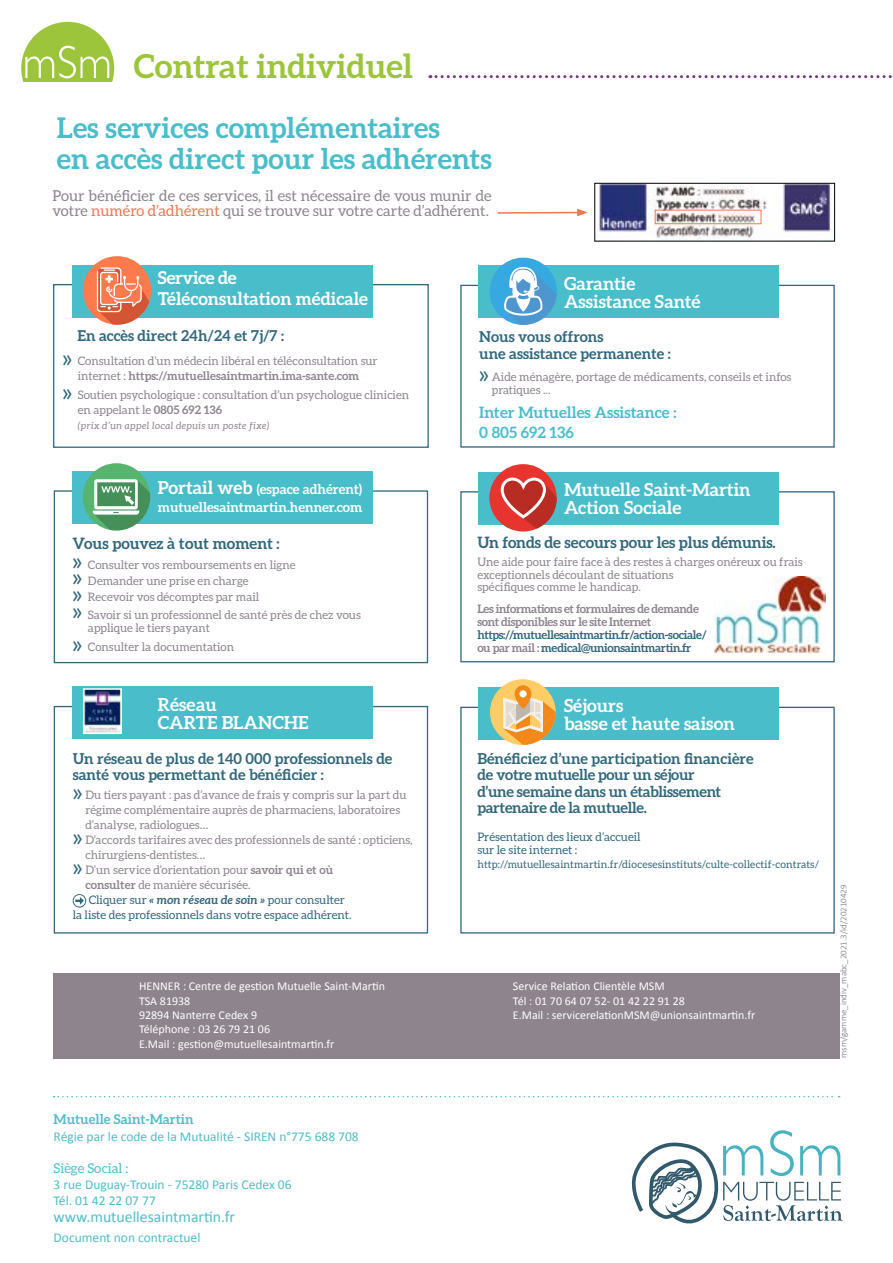
<style>
.page{position:relative;width:893px;height:1263px;background:#fff}
.page>*{position:absolute;margin:0;border:0;box-sizing:border-box;transform-origin:0 0}
.t1{font:700 33px "Aleo";color:#9cc53c}
.t2{font:700 28.5px/31.5px "Aleo";color:#4abdcb}
.t3{font:700 18px/18px "Aleo";color:#fff}
.t4{font:700 17.7px/21px "Aleo";color:#fff}
.t5{font:15.75px "Calibri";color:#51bcc9}
.t6{font:700 15.6px "Aleo";letter-spacing:-.01em;color:#31677c}
.t7{font:700 15.6px/19.5px "Aleo";color:#4abdcb}
.t8{font:700 15px/17px "Aleo";color:#31677c}
.t9{font:700 15px/16.5px "Aleo";letter-spacing:-.02em;color:#31677c}
.t10{font:15px/15px "Aleo";color:#8d848e}
.t11{font:13.5px/16.2px "Calibri";color:#51bcc9}
.t12{font:700 13.5px/18.3px "Aleo";color:#fff}
.t13{font:700 13.5px "Aleo";color:#51bcc9}
.t14{font:13.5px "Aleo";color:#51bcc9}
.t15{font:12px/14.4px "Calibri";color:#fff}
.t16{font:11.7px/12.9px "Aleo";color:#8d848e}
.t17{font:11.7px/13.5px "Aleo";color:#31677c}
.t18{font:700 11.7px/12.9px "Aleo";letter-spacing:-.03em;color:#31677c}
.t19{font:700 11.7px/12.9px "Aleo";letter-spacing:-.03em;color:#8d848e}
.t20{font:10.5px "Aleo";letter-spacing:.01em;color:#31677c}
.t21{font:italic 9.75px "Aleo";letter-spacing:.04em;color:#8d848e}
.t22{font:300 9px "Calibri";color:#6e6e6e}
.s1{color:#ef7750}
.s2{font-size:25.5px;color:#31677c}
.s3{font-weight:700}
.s4{font-size:18px}
.s5{font-weight:700;font-style:italic}
.s6{color:#8d848e}
</style>
<div class="page">
<div style="left:460px;top:491px;width:375px;height:171px;border:1px solid #31677c"></div>
<div style="left:478px;top:472px;width:301px;height:52px;background:#4abdcb"></div>
<div style="left:489px;top:464px;width:68px;height:67px;background:#e7342f;border-radius:50%"></div>
<svg style="left:498px;top:472px;width:59px;height:57px"></svg>
<img style="left:714px;top:577px;width:111px;height:76px">
<div style="left:460px;top:285px;width:375px;height:163px;border:1px solid #31677c"></div>
<div style="left:478px;top:265px;width:301px;height:53px;background:#4abdcb"></div>
<div style="left:490px;top:258px;width:67px;height:67px;background:#36a9e1;border-radius:50%"></div>
<svg style="left:504px;top:267px;width:53px;height:58px"></svg>
<div style="left:54px;top:490px;width:374px;height:173px;border:1px solid #31677c"></div>
<div style="left:72px;top:471px;width:301px;height:52px;background:#4abdcb"></div>
<div style="left:83px;top:463px;width:67px;height:68px;background:#56b46f;border-radius:50%"></div>
<svg style="left:93px;top:479px;width:57px;height:52px"></svg>
<div style="left:460px;top:707px;width:375px;height:226px;border:1px solid #31677c"></div>
<div style="left:478px;top:687px;width:301px;height:53px;background:#4abdcb"></div>
<div style="left:490px;top:679px;width:66px;height:66px;background:#fc6;border-radius:50%"></div>
<svg style="left:503px;top:685px;width:53px;height:60px"></svg>
<div style="left:519px;top:690px;width:8px;height:7px;background:#fff;border-radius:50%"></div>
<div style="left:53px;top:284px;width:376px;height:164px;border:1px solid #31677c"></div>
<div style="left:72px;top:266px;width:301px;height:52px;background:#4abdcb"></div>
<div style="left:83px;top:256px;width:68px;height:69px;background:#ff7a4d;border-radius:50%"></div>
<svg style="left:96px;top:267px;width:53px;height:58px"></svg>
<div style="left:54px;top:706px;width:374px;height:227px;border:1px solid #31677c"></div>
<div style="left:72px;top:686px;width:301px;height:53px;background:#4abdcb"></div>
<svg style="left:73px;top:894px;width:13px;height:14px"></svg>
<img style="left:86px;top:691px;width:33px;height:40px">
<div style="left:83px;top:688px;width:39px;height:46px;border:2px solid #fff"></div>
<img style="left:598px;top:185px;width:235px;height:54px">
<div style="left:595px;top:183px;width:240px;height:58px;border:1px solid #000"></div>
<hr style="left:497px;top:212px;width:82px;height:2px;background:#ef7750">
<svg style="left:577px;top:209px;width:11px;height:7px"></svg>
<div style="left:655px;top:210px;width:106px;height:14px;border:1px solid #ef7750"></div>
<div style="left:21px;top:22px;width:93px;height:93px;background:#9cc53c;border-radius:50%"></div>
<svg style="left:25px;top:46px;width:84px;height:32px"></svg>
<svg style="left:430px;top:75px;width:462px;height:3px"></svg>
<div style="left:10px;top:82px;width:109px;height:46px;background:#fff"></div>
<svg style="left:632px;top:1130px;width:211px;height:94px"></svg>
<svg style="left:54px;top:1096px;width:786px;height:1px"></svg>
<div style="left:53px;top:973px;width:786px;height:85px;background:#8d848e"></div>
<h1 class="t1" style="left:134px;top:47px;width:281px">Contrat individuel</h1>
<h2 class="t2" style="left:57px;top:111px;width:436px">Les services complémentaires<br>en accès direct pour les adhérents</h2>
<p class="t10" style="left:52px;top:188px;width:441px">Pour bénéficier de ces services, il est nécessaire de vous munir de votre <span class="s1">numéro d’adhérent</span> qui se trouve sur votre carte d’adhérent.</p>
<h3 class="t4" style="left:158px;top:267px;width:212px">Service de<br>Téléconsultation médicale</h3>
<p class="t8" style="left:77px;top:327px;width:208px">En accès direct 24h/24 et 7j/7 :</p>
<p class="t16" style="left:63px;top:353px;width:317px;line-height:15px;text-align:center"><span class="s2">»</span> Consultation d’un médecin libéral en téléconsultation sur internet : <span class="s3">https://mutuellesaintmartin.ima-sante.com</span></p>
<p class="t16" style="left:78px;top:387px;width:333px;line-height:15px;text-indent:-15px"><span class="s2">»</span> Soutien psychologique : consultation d’un psychologue clinicien en appelant le <span class="s3">0805 692 136</span></p>
<p class="t21" style="left:78px;top:420px;width:193px">(prix d’un appel local depuis un poste fixe)</p>
<p class="t12" style="left:158px;top:480px;width:206px"><span class="s4">Portail web</span> (espace adhérent) mutuellesaintmartin.henner.com</p>
<h3 class="t6" style="left:73px;top:534px;width:208px">Vous pouvez à tout moment :</h3>
<p class="t16" style="left:73px;top:556px;width:224px;line-height:16.2px"><span class="s2">»</span> Consulter vos remboursements en ligne <span class="s2">»</span> Demander une prise en charge<br><span class="s2">»</span> Recevoir vos décomptes par mail</p>
<p class="t16" style="left:88px;top:608px;width:274px;line-height:13.5px;text-indent:-15px"><span class="s2">»</span> Savoir si un professionnel de santé près de chez vous applique le tiers payant</p>
<p class="t16" style="left:73px;top:640px;width:163px"><span class="s2">»</span> Consulter la documentation</p>
<h3 class="t3" style="left:158px;top:695px;width:152px">Réseau<br>CARTE BLANCHE</h3>
<p class="t8" style="left:73px;top:750px;width:321px;line-height:16.5px">Un réseau de plus de 140 000 professionnels de santé vous permettant de bénéficier :</p>
<p class="t16" style="left:73px;top:789px;width:335px"><span class="s2">»</span> Du tiers payant : pas d’avance de frais y compris sur la part du</p>
<p class="t16" style="left:85px;top:804px;width:316px">régime complémentaire auprès de pharmaciens, laboratoires</p>
<p class="t16" style="left:85px;top:819px;width:124px">d’analyse, radiologues…</p>
<p class="t16" style="left:73px;top:834px;width:341px"><span class="s2">»</span> D’accords tarifaires avec des professionnels de santé : opticiens,</p>
<p class="t16" style="left:85px;top:849px;width:122px">chirurgiens-dentistes…</p>
<p class="t16" style="left:73px;top:864px;width:262px"><span class="s2">»</span> D’un service d’orientation pour <span class="s3">savoir qui et où</span></p>
<p class="t16" style="left:85px;top:879px;width:167px"><span class="s3">consulter</span> de manière sécurisée.</p>
<p class="t17" style="left:89px;top:893px;width:258px">Cliquer sur <span class="s5">« mon réseau de soin »</span> pour consulter</p>
<p class="t17" style="left:73px;top:908px;width:280px">la liste des professionnels dans votre espace adhérent.</p>
<h3 class="t3" style="left:564px;top:274px;width:138px">Garantie<br>Assistance Santé</h3>
<p class="t8" style="left:479px;top:328px;width:193px">Nous vous offrons<br>une assistance permanente :</p>
<p class="t16" style="left:492px;top:370px;width:301px;text-indent:-13px"><span class="s2">»</span> Aide ménagère, portage de médicaments, conseils et infos pratiques ...</p>
<h3 class="t7" style="left:479px;top:402px;width:199px">Inter Mutuelles Assistance :<br>0 805 692 136</h3>
<h3 class="t3" style="left:564px;top:480px;width:188px">Mutuelle Saint-Martin<br>Action Sociale</h3>
<h3 class="t6" style="left:477px;top:534px;width:300px">Un fonds de secours pour les plus démunis.</h3>
<p class="t16" style="left:477px;top:555px;width:327px">Une aide pour faire face à des restes à charges onéreux ou frais exceptionnels découlant de situations<br>spécifiques comme le handicap.</p>
<p class="t19" style="left:477px;top:602px;width:223px">Les informations et formulaires de demande sont disponibles sur le site Internet</p>
<p class="t18" style="left:477px;top:628px;width:231px">https://mutuellesaintmartin.fr/action-sociale/ <span class="s6">ou par mail :</span> medical@unionsaintmartin.fr</p>
<h3 class="t3" style="left:564px;top:696px;width:172px">Séjours<br>basse et haute saison</h3>
<p class="t9" style="left:477px;top:750px;width:278px">Bénéficiez d’une participation financière de votre mutuelle pour un séjour<br>d’une semaine dans un établissement partenaire de la mutuelle.</p>
<p class="t17" style="left:477px;top:830px;width:165px">Présentation des lieux d’accueil sur le site internet :</p>
<p class="t20" style="left:477px;top:858px;width:343px">http://mutuellesaintmartin.fr/diocesesinstituts/culte-collectif-contrats/</p>
<p class="t15" style="left:139px;top:979px;width:247px">HENNER : Centre de gestion Mutuelle Saint-Martin<br>TSA 81938<br>92894 Nanterre Cedex 9<br>Téléphone : 03 26 79 21 06<br>E.Mail : gestion@mutuellesaintmartin.fr</p>
<p class="t15" style="left:513px;top:979px;width:244px">Service Relation Clientèle MSM<br>Tél : 01 70 64 07 52- 01 42 22 91 28<br>E.Mail : servicerelationMSM@unionsaintmartin.fr</p>
<p class="t22" style="left:838px;top:1058px;width:175px;rotate:-90deg">msm/gamme_indiv_mabc_2021.3/id/20210429</p>
<p class="t13" style="left:54px;top:1112px;width:141px">Mutuelle Saint-Martin</p>
<p class="t11" style="left:54px;top:1128px;width:307px">Régie par le code de la Mutualité - SIREN n°775 688 708</p>
<p class="t14" style="left:54px;top:1160px;width:76px">Siège Social :</p>
<p class="t11" style="left:54px;top:1177px;width:239px">3 rue Duguay-Trouin - 75280 Paris Cedex 06<br>Tél. 01 42 22 07 77</p>
<h3 class="t5" style="left:54px;top:1206px;width:183px">www.mutuellesaintmartin.fr</h3>
<p class="t11" style="left:54px;top:1229px;width:148px">Document non contractuel</p>
</div>
